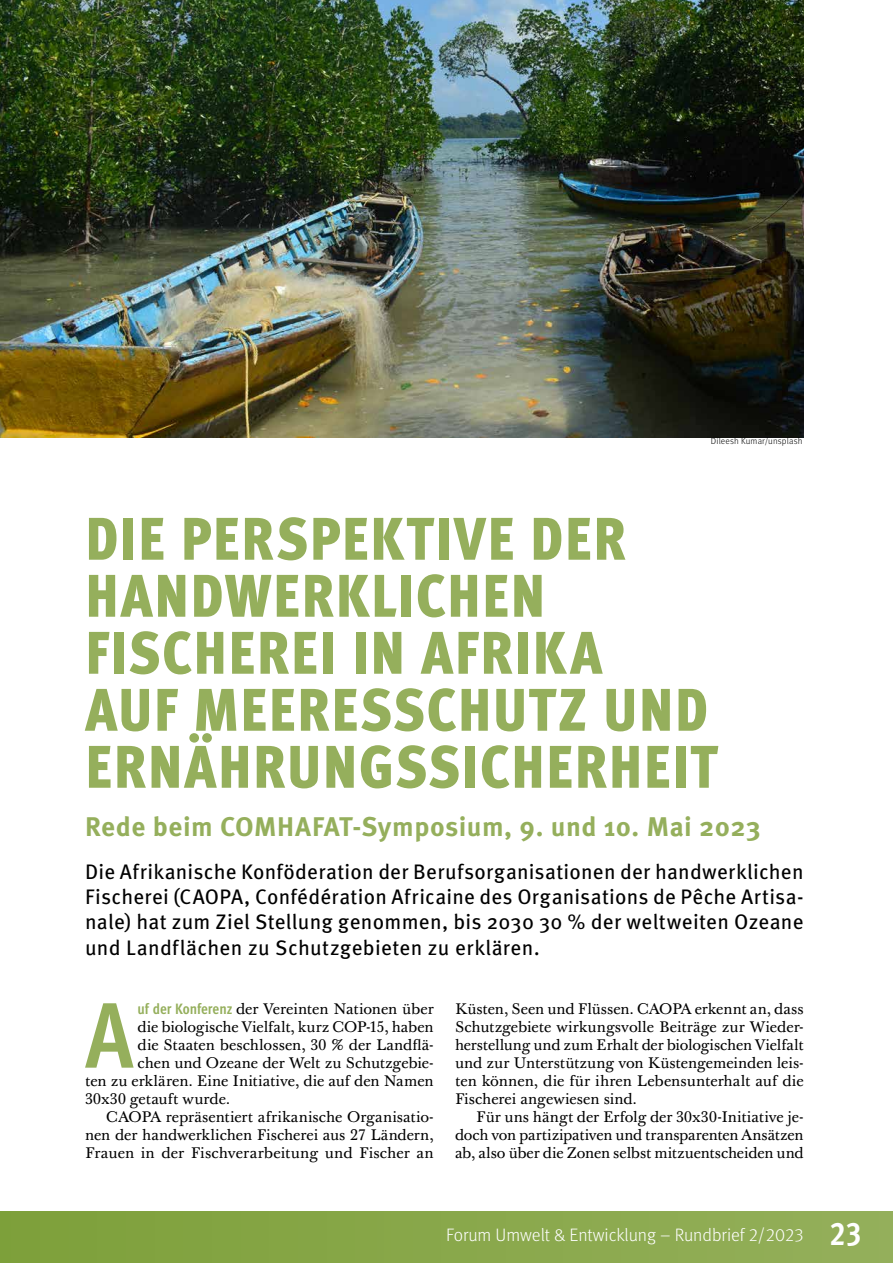
<style>
.page{position:relative;width:893px;height:1263px;background:#fff}
.page>*{position:absolute;margin:0;border:0;box-sizing:border-box;transform-origin:0 0}
.t1{font:700 condensed 93px "Meta Pro";color:#95af5c}
.t2{font:900 condensed 60px/57px "Meta Pro";letter-spacing:.025em;color:#95af5c}
.t3{font:700 27px "Meta Pro";letter-spacing:.015em;color:#95af5c}
.t4{font:21px/25.2px "Meta Pro";letter-spacing:.015em;color:#000;text-align:justify}
.t5{font:300 18px "Meta Pro";color:#fff}
.t6{font:15px/18px "Baskerville 10 Pro";letter-spacing:-.005em;color:#000;text-align:justify}
.t7{font:300 9px "Meta Pro";letter-spacing:.015em;color:#000}
.s1{font-family:"Meta Pro";font-weight:700;font-stretch:condensed;color:#95af5c}
.s2{font-weight:700;font-stretch:condensed;font-size:33px}
</style>
<div class="page">
<img style="left:0;top:0;width:804px;height:438px">
<div style="left:0;top:1212px;width:893px;height:51px;background:linear-gradient(to right,#7da03a,#94af5b)"></div>
<p class="t7" style="left:711px;top:435px;width:93px">Dileesh Kumar/unsplash</p>
<h2 class="t2" style="left:85px;top:507px;width:633px">DIE PERSPEKTIVE DER<br>HANDWERKLICHEN<br>FISCHEREI IN AFRIKA<br>AUF MEERESSCHUTZ UND<br>ERNÄHRUNGSSICHERHEIT</h2>
<h3 class="t3" style="left:85px;top:805px;width:677px">Rede beim COMHAFAT-Symposium, 9. und 10. Mai 2023</h3>
<p class="t4" style="left:85px;top:858px;width:720px">Die Afrikanische Konföderation der Berufsorganisationen der handwerklichen Fischerei (CAOPA, Confédération Africaine des Organisations de Pêche Artisa&shy;nale) hat zum Ziel Stellung genommen, bis 2030 30 % der weltweiten Ozeane und Landflächen zu Schutzgebieten zu erklären.</p>
<h1 class="t1" style="left:86px;top:964px;width:49px">A</h1>
<p class="t6" style="left:138px;top:1000px;width:298px"><span class="s1">uf der Konferenz</span> der Vereinten Nationen über</p>
<p class="t6" style="left:138px;top:1018px;width:298px">die biologische Vielfalt, kurz COP-15, haben</p>
<p class="t6" style="left:138px;top:1036px;width:298px">die Staaten beschlossen, 30 % der Landflä-</p>
<p class="t6" style="left:138px;top:1054px;width:298px">chen und Ozeane der Welt zu Schutzgebie-</p>
<p class="t6" style="left:85px;top:1072px;width:350px">ten zu erklären. Eine Initiative, die auf den Namen</p>
<p class="t6" style="left:85px;top:1090px;width:147px">30x30 getauft wurde.</p>
<p class="t6" style="left:106px;top:1108px;width:329px">CAOPA repräsentiert afrikanische Organisatio-</p>
<p class="t6" style="left:85px;top:1126px;width:350px">nen der handwerklichen Fischerei aus 27 Ländern,</p>
<p class="t6" style="left:85px;top:1144px;width:350px">Frauen in der Fischverarbeitung und Fischer an</p>
<p class="t6" style="left:455px;top:1000px;width:350px">Küsten, Seen und Flüssen. CAOPA erkennt an, dass Schutzgebiete wirkungsvolle Beiträge zur Wieder&shy;herstellung und zum Erhalt der biologischen Vielfalt und zur Unterstützung von Küstengemeinden leis&shy;ten können, die für ihren Lebensunterhalt auf die Fischerei angewiesen sind.</p>
<p class="t6" style="left:455px;top:1108px;width:350px;text-indent:21px">Für uns hängt der Erfolg der 30x30-Initiative je&shy;doch von partizipativen und transparenten Ansätzen ab, also über die Zonen selbst mitzuentscheiden und</p>
<p class="t5" style="left:446px;top:1222px;width:417px">Forum Umwelt &amp; Entwicklung – Rundbrief 2/2023 <span class="s2">23</span></p>
</div>
